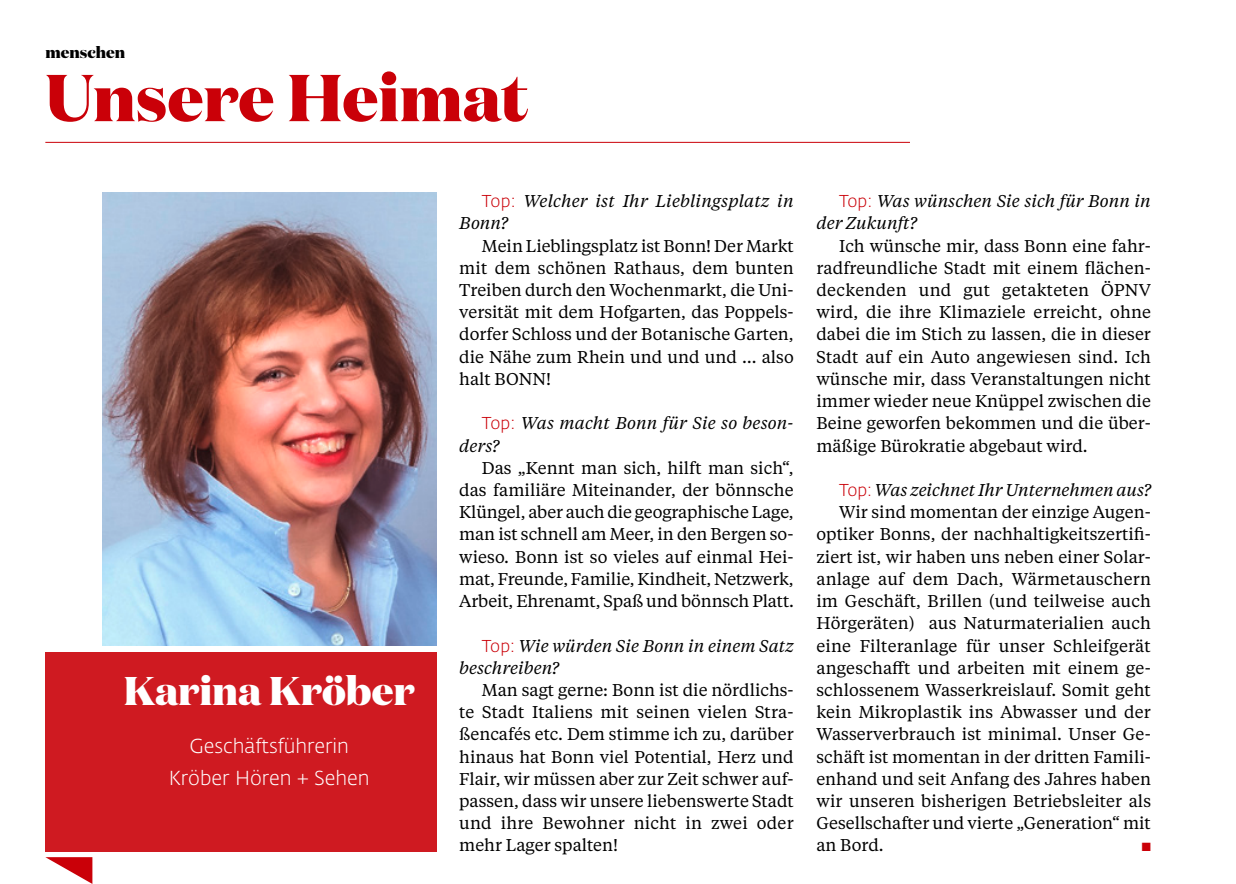
<style>
.page{position:relative;width:1236px;height:884px;background:#fff}
.page>*{position:absolute;margin:0;border:0;box-sizing:border-box;transform-origin:0 0}
.Überschrift{font:800 66px "Domaine Display";color:#ca0008}
.Überschrift-2{font:800 40px "Domaine Display";color:#fff}
.Anleser{font:300 20px "Fedra Sans Alt Std";color:#fff}
.Fließtext_Antwort{font:17px/22.2px "Tiempos Text";color:#000;text-align:justify}
.Fließtext_Frage{font:italic 17px/22.2px "Tiempos Text";color:#000}
.Rubriktitel{font:800 16px "Domaine Display";color:#000}
.Fließtext_Antwort-2{font:12px "Zapf Dingbats ITC";color:#ca0008}
.s1{font-family:"Fedra Sans Alt Std";font-weight:300;font-style:normal;color:#ca0008}
</style>
<div class="page">
<div style="left:45px;top:651px;width:392px;height:200px;background:#cf1a21"></div>
<img style="left:102px;top:193px;width:335px;height:452px">
<svg style="left:45px;top:857px;width:47px;height:26px"></svg>
<hr style="left:45px;top:142px;width:865px;height:1px;background:#ca0008">
<p class="Rubriktitel" style="left:45px;top:42px;width:81px">menschen</p>
<p class="Überschrift" style="left:45px;top:54px;width:484px">Unsere Heimat</p>
<p class="Überschrift-2" style="left:124px;top:664px;width:293px">Karina Kröber</p>
<p class="Anleser" style="left:190px;top:733px;width:161px">Geschäftsführerin</p>
<p class="Anleser" style="left:169px;top:765px;width:202px">Kröber Hören + Sehen</p>
<p class="Fließtext_Frage" style="left:459px;top:189px;width:336px;text-indent:23px"><span class="s1">Top:</span> Welcher ist Ihr Lieblingsplatz in<br>Bonn?</p>
<p class="Fließtext_Antwort" style="left:459px;top:233px;width:336px;text-indent:23px">Mein Lieblingsplatz ist Bonn! Der Markt mit dem schönen Rathaus, dem bunten Treiben durch den Wochenmarkt, die Uni&shy;versität mit dem Hofgarten, das Poppels&shy;dorfer Schloss und der Botanische Garten, die Nähe zum Rhein und und und … also halt BONN!</p>
<p class="Fließtext_Frage" style="left:459px;top:411px;width:336px;text-indent:23px"><span class="s1">Top:</span> Was macht Bonn für Sie so beson&shy;ders?</p>
<p class="Fließtext_Antwort" style="left:459px;top:455px;width:336px;text-indent:23px">Das „Kennt man sich, hilft man sich“, das familiäre Miteinander, der bönnsche Klüngel, aber auch die geographische Lage, man ist schnell am Meer, in den Bergen so&shy;wieso. Bonn ist so vieles auf einmal Hei&shy;mat, Freunde, Familie, Kindheit, Netzwerk, Arbeit, Ehrenamt, Spaß und bönnsch Platt.</p>
<p class="Fließtext_Frage" style="left:459px;top:633px;width:336px;text-indent:23px"><span class="s1">Top:</span> Wie würden Sie Bonn in einem Satz beschreiben?</p>
<p class="Fließtext_Antwort" style="left:459px;top:677px;width:336px;text-indent:23px">Man sagt gerne: Bonn ist die nördlichs&shy;te Stadt Italiens mit seinen vielen Stra&shy;ßencafés etc. Dem stimme ich zu, darüber hinaus hat Bonn viel Potential, Herz und Flair, wir müssen aber zur Zeit schwer auf&shy;passen, dass wir unsere liebenswerte Stadt und ihre Bewohner nicht in zwei oder mehr Lager spalten!</p>
<p class="Fließtext_Frage" style="left:816px;top:189px;width:336px;text-indent:23px"><span class="s1">Top:</span> Was wünschen Sie sich für Bonn in der Zukunft?</p>
<p class="Fließtext_Antwort" style="left:816px;top:233px;width:336px;text-indent:23px">Ich wünsche mir, dass Bonn eine fahr&shy;radfreundliche Stadt mit einem flächen&shy;deckenden und gut getakteten ÖPNV wird, die ihre Klimaziele erreicht, ohne dabei die im Stich zu lassen, die in dieser Stadt auf ein Auto angewiesen sind. Ich wünsche mir, dass Veranstaltungen nicht immer wieder neue Knüppel zwischen die Beine geworfen bekommen und die über&shy;mäßige Bürokratie abgebaut wird.</p>
<p class="Fließtext_Frage" style="left:839px;top:478px;width:313px"><span class="s1">Top:</span> Was zeichnet Ihr Unternehmen aus?</p>
<p class="Fließtext_Antwort" style="left:816px;top:500px;width:336px;text-indent:23px">Wir sind momentan der einzige Augen&shy;optiker Bonns, der nachhaltigkeitszertifi&shy;ziert ist, wir haben uns neben einer Solar&shy;anlage auf dem Dach, Wärmetauschern im Geschäft, Brillen (und teilweise auch Hörgeräten) aus Naturmaterialien auch eine Filteranlage für unser Schleifgerät angeschafft und arbeiten mit einem ge&shy;schlossenem Wasserkreislauf. Somit geht kein Mikroplastik ins Abwasser und der Wasserverbrauch ist minimal. Unser Ge&shy;schäft ist momentan in der dritten Famili&shy;enhand und seit Anfang des Jahres haben wir unseren bisherigen Betriebsleiter als Gesellschafter und vierte „Generation“ mit an Bord.</p>
<p class="Fließtext_Antwort-2" style="left:1142px;top:841px;width:11px">■</p>
</div>
